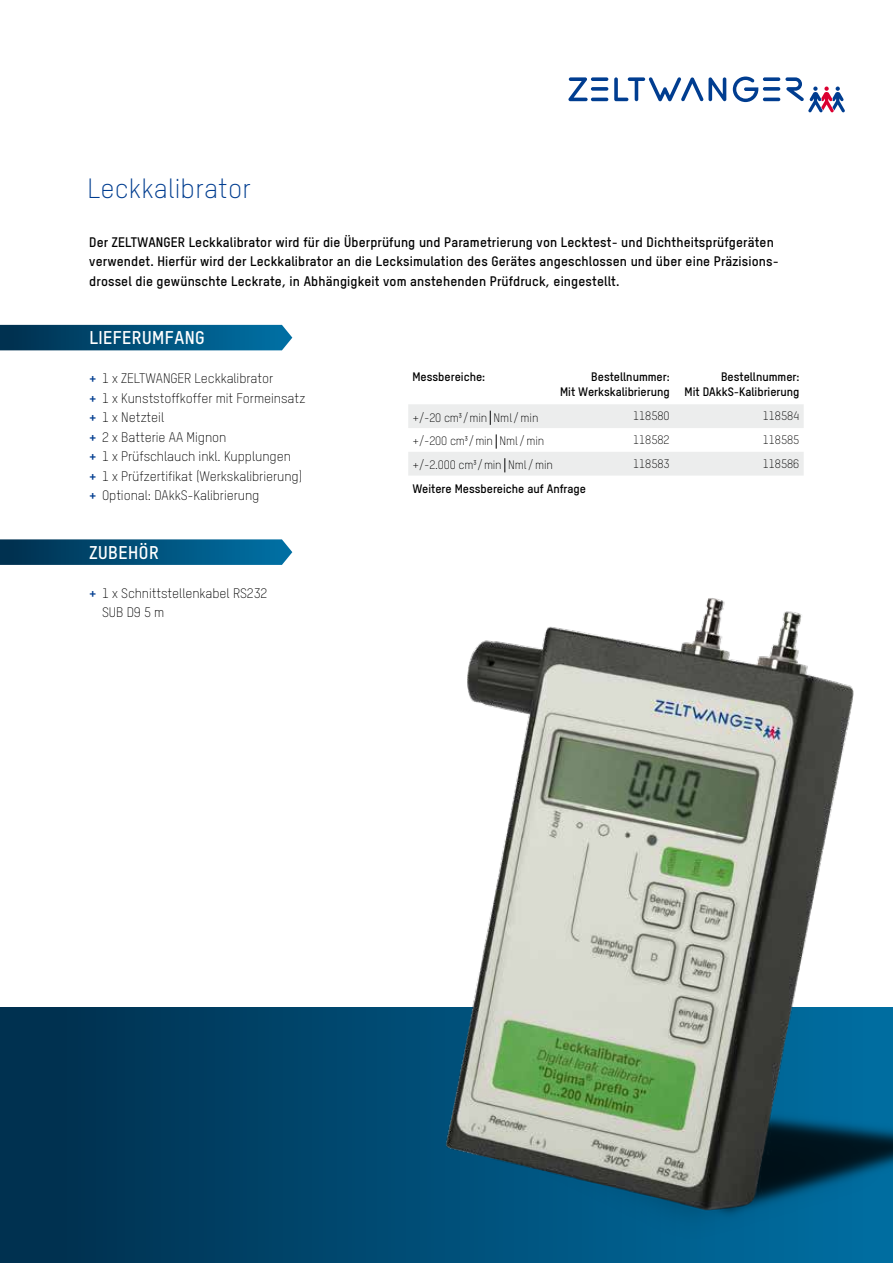
<style>
.page{position:relative;width:893px;height:1263px;background:#fff}
.page>*{position:absolute;margin:0;border:0;box-sizing:border-box;transform-origin:0 0}
.t1{font:27.15px "T Star Pro Light";letter-spacing:.01em;color:#003d90}
.t2{font:18px "T Star Pro Bold";letter-spacing:.03em;color:#fff}
.t3{font:13.5px/19.5px "T Star Pro Bold";letter-spacing:.01em;color:#000}
.t4{font:13.5px/19.5px "T Star Pro Light";letter-spacing:-.005em;color:#000}
.t5{font:12px/14.4px "T Star Pro Bold";color:#000;text-align:right}
.t6{font:12px "T Star Pro Light";color:#000}
.s1{font-family:"T Star Pro Bold";color:#003d90}
</style>
<div class="page">
<svg style="left:591px;top:77px;width:17px;height:4px"></svg>
<svg style="left:568px;top:77px;width:20px;height:24px"></svg>
<hr style="left:591px;top:98px;width:17px;height:3px;background:#003d90;border-radius:2px">
<svg style="left:591px;top:87px;width:17px;height:4px"></svg>
<svg style="left:763px;top:77px;width:17px;height:4px"></svg>
<hr style="left:763px;top:98px;width:17px;height:3px;background:#003d90;border-radius:2px">
<svg style="left:763px;top:87px;width:17px;height:4px"></svg>
<svg style="left:614px;top:77px;width:112px;height:24px"></svg>
<svg style="left:733px;top:77px;width:25px;height:25px"></svg>
<svg style="left:785px;top:77px;width:60px;height:35px"></svg>
<svg style="left:0;top:1008px;width:428px;height:255px;background:#003d61"></svg>
<svg style="left:0;top:325px;width:292px;height:25px;background:#04537c"></svg>
<svg style="left:0;top:539px;width:292px;height:26px;background:#08567e"></svg>
<svg style="left:408px;top:404px;width:396px;height:72px"></svg>
<img style="left:428px;top:598px;width:465px;height:665px">
<h1 class="t1" style="left:87px;top:170px;width:165px">Leckkalibrator</h1>
<p class="t3" style="left:89px;top:231px;width:691px">Der ZELTWANGER Leckkalibrator wird für die Überprüfung und Parametrierung von Lecktest- und Dichtheitsprüfgeräten verwendet. Hierfür wird der Leckkalibrator an die Lecksimulation des Gerätes angeschlossen und über eine Präzisions&shy;drossel die gewünschte Leckrate, in Abhängigkeit vom anstehenden Prüfdruck, eingestellt.</p>
<h2 class="t2" style="left:89px;top:325px;width:117px">LIEFERUMFANG</h2>
<p class="t4" style="left:89px;top:368px;width:218px"><span class="s1">+</span> 1 x ZELTWANGER Leckkalibrator<br><span class="s1">+</span> 1 x Kunststoffkoffer mit Formeinsatz <span class="s1">+</span> 1 x Netzteil<br><span class="s1">+</span> 2 x Batterie AA Mignon<br><span class="s1">+</span> 1 x Prüfschlauch inkl. Kupplungen<br><span class="s1">+</span> 1 x Prüfzertifikat (Werkskalibrierung) <span class="s1">+</span> Optional: DAkkS-Kalibrierung</p>
<h2 class="t2" style="left:89px;top:539px;width:71px">ZUBEHÖR</h2>
<p class="t4" style="left:102px;top:582px;width:167px;text-indent:-13px"><span class="s1">+</span> 1 x Schnittstellenkabel RS232<br>SUB D9 5 m</p>
<p class="t5" style="left:412px;top:369px;width:74px">Messbereiche:</p>
<p class="t5" style="left:560px;top:369px;width:111px">Bestellnummer:<br>Mit Werkskalibrierung</p>
<p class="t5" style="left:685px;top:369px;width:116px">Bestellnummer:<br>Mit DAkkS-Kalibrierung</p>
<p class="t6" style="left:412px;top:409px;width:127px">+/-20 cm³/min Nml /min</p>
<p class="t6" style="left:633px;top:407px;width:38px">118580</p>
<p class="t6" style="left:763px;top:407px;width:38px">118584</p>
<p class="t6" style="left:412px;top:433px;width:133px">+/-200 cm³/min Nml /min</p>
<p class="t6" style="left:633px;top:431px;width:38px">118582</p>
<p class="t6" style="left:763px;top:431px;width:38px">118585</p>
<p class="t6" style="left:412px;top:457px;width:142px">+/-2.000 cm³/min Nml /min</p>
<p class="t6" style="left:633px;top:455px;width:38px">118583</p>
<p class="t6" style="left:763px;top:455px;width:38px">118586</p>
<p class="t5" style="left:412px;top:481px;width:175px">Weitere Messbereiche auf Anfrage</p>
</div>
